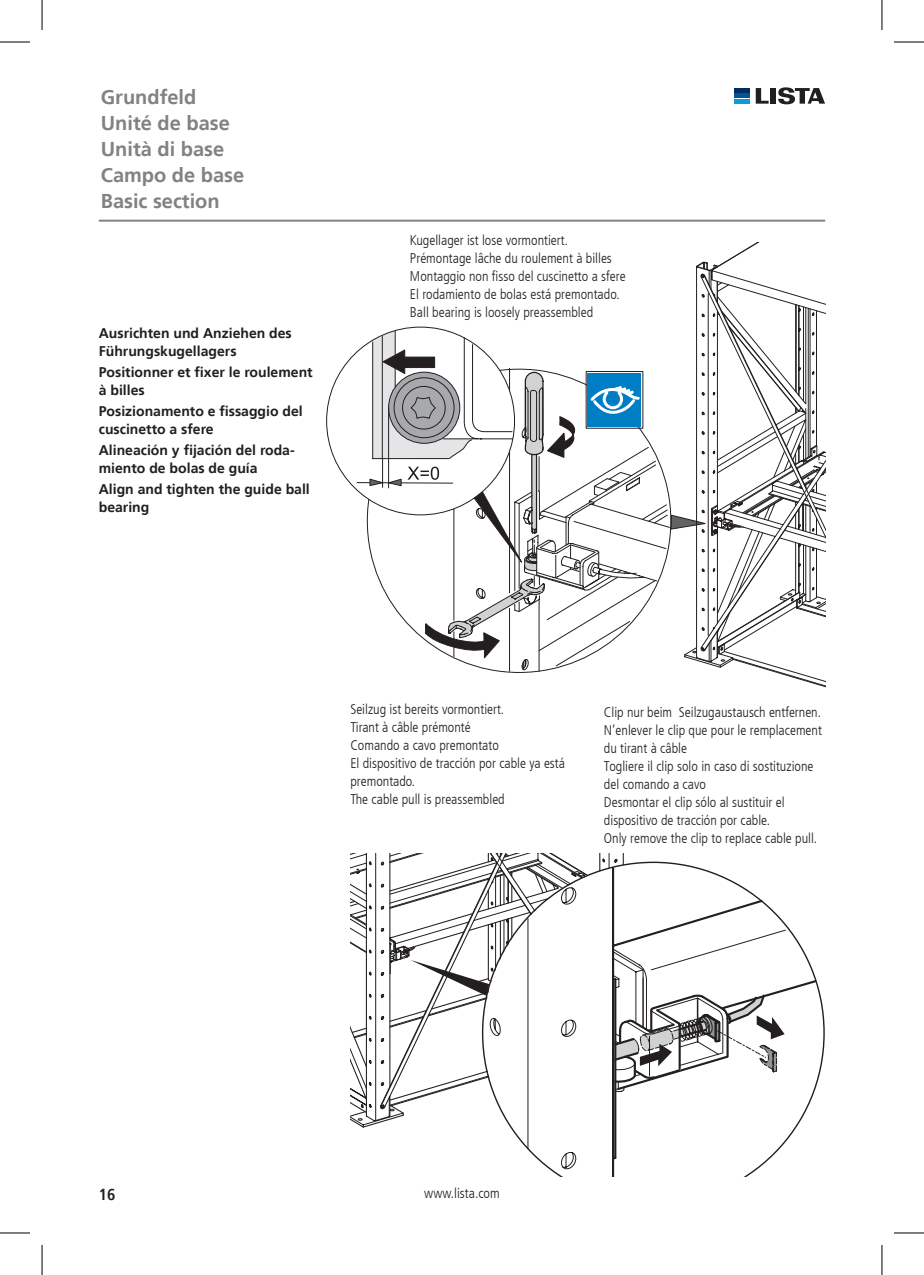
<style>
.page{position:relative;width:924px;height:1275px;background:#fff}
.page>*{position:absolute;margin:0;border:0;box-sizing:border-box;transform-origin:0 0}
._20_Seitentitel_oben{font:700 20px "Frutiger LT";color:#808285}
.t1{font:700 condensed 16px "Frutiger LT";color:#231f20}
._40_Fliesstext{font:300 condensed 14px/18px "Frutiger LT";color:#231f20}
._30_Titel_linke_Kolo{font:700 14px/18px "Frutiger LT";color:#231f20}
</style>
<div class="page">
<hr style="left:99px;top:220px;width:725px;height:2px;background:#808285">
<hr style="left:734px;top:88px;width:15px;height:4px;background:#002c62">
<hr style="left:734px;top:94px;width:15px;height:4px;background:#005595">
<div style="left:734px;top:99px;width:15px;height:5px;background:#069ddc"></div>
<svg style="left:755px;top:88px;width:13px;height:16px"></svg>
<div style="left:769px;top:88px;width:6px;height:16px;background:#231f20"></div>
<svg style="left:778px;top:87px;width:46px;height:17px"></svg>
<hr style="left:357px;top:482px;width:95px;height:1px;background:#231f20">
<svg style="left:511px;top:1128px;width:275px;height:43px"></svg>
<svg style="left:610px;top:1128px;width:156px;height:48px"></svg>
<svg style="left:350px;top:853px;width:467px;height:275px"></svg>
<svg style="left:369px;top:243px;width:455px;height:444px"></svg>
<hr style="left:0;top:42px;width:30px;height:1px;background:#000">
<hr style="left:893px;top:42px;width:30px;height:1px;background:#000">
<hr style="left:0;top:1232px;width:30px;height:1px;background:#000">
<hr style="left:893px;top:1232px;width:30px;height:1px;background:#000">
<hr style="left:42px;top:0;width:1px;height:30px;background:#000">
<hr style="left:42px;top:1245px;width:1px;height:30px;background:#000">
<hr style="left:881px;top:0;width:1px;height:30px;background:#000">
<hr style="left:881px;top:1245px;width:1px;height:30px;background:#000">
<p class="_20_Seitentitel_oben" style="left:101px;top:86px;width:97px">Grundfeld</p>
<p class="_20_Seitentitel_oben" style="left:101px;top:112px;width:130px">Unité de base</p>
<p class="_20_Seitentitel_oben" style="left:101px;top:138px;width:125px">Unità di base</p>
<p class="_20_Seitentitel_oben" style="left:101px;top:164px;width:145px">Campo de base</p>
<p class="_20_Seitentitel_oben" style="left:101px;top:190px;width:120px">Basic section</p>
<p class="_30_Titel_linke_Kolo" style="left:99px;top:324px;width:194px">Ausrichten und Anziehen des<br>Führungskugellagers</p>
<p class="_30_Titel_linke_Kolo" style="left:99px;top:363px;width:215px">Positionner et fixer le roulement à billes</p>
<p class="_30_Titel_linke_Kolo" style="left:99px;top:402px;width:205px">Posizionamento e fissaggio del cuscinetto a sfere</p>
<p class="_30_Titel_linke_Kolo" style="left:99px;top:441px;width:197px">Alineación y fijación del roda&shy;miento de bolas de guía</p>
<p class="_30_Titel_linke_Kolo" style="left:99px;top:480px;width:212px">Align and tighten the guide ball bearing</p>
<p class="_40_Fliesstext" style="left:410px;top:232px;width:159px">Kugellager ist lose vormontiert.</p>
<p class="_40_Fliesstext" style="left:410px;top:250px;width:203px">Prémontage lâche du roulement à billes</p>
<p class="_40_Fliesstext" style="left:410px;top:268px;width:217px">Montaggio non fisso del cuscinetto a sfere</p>
<p class="_40_Fliesstext" style="left:410px;top:286px;width:211px">El rodamiento de bolas está premontado.</p>
<p class="_40_Fliesstext" style="left:410px;top:304px;width:185px">Ball bearing is loosely preassembled</p>
<p class="_40_Fliesstext" style="left:350px;top:700px;width:155px">Seilzug ist bereits vormontiert.</p>
<p class="_40_Fliesstext" style="left:350px;top:718px;width:122px">Tirant à câble prémonté</p>
<p class="_40_Fliesstext" style="left:350px;top:736px;width:150px">Comando a cavo premontato</p>
<p class="_40_Fliesstext" style="left:350px;top:754px;width:216px">El dispositivo de tracción por cable ya está premontado.</p>
<p class="_40_Fliesstext" style="left:350px;top:790px;width:156px">The cable pull is preassembled</p>
<p class="_40_Fliesstext" style="left:603px;top:703px;width:218px">Clip nur beim Seilzugaustausch entfernen.</p>
<p class="_40_Fliesstext" style="left:603px;top:721px;width:219px">N’enlever le clip que pour le remplacement du tirant à câble</p>
<p class="_40_Fliesstext" style="left:603px;top:757px;width:211px">Togliere il clip solo in caso di sostituzione del comando a cavo</p>
<p class="_40_Fliesstext" style="left:603px;top:793px;width:182px">Desmontar el clip sólo al sustituir el dispositivo de tracción por cable.</p>
<p class="_40_Fliesstext" style="left:603px;top:829px;width:215px">Only remove the clip to replace cable pull.</p>
<p class="t1" style="left:99px;top:1184px;width:18px">16</p>
<p class="_40_Fliesstext" style="left:424px;top:1184px;width:77px">www.lista.com</p>
</div>
